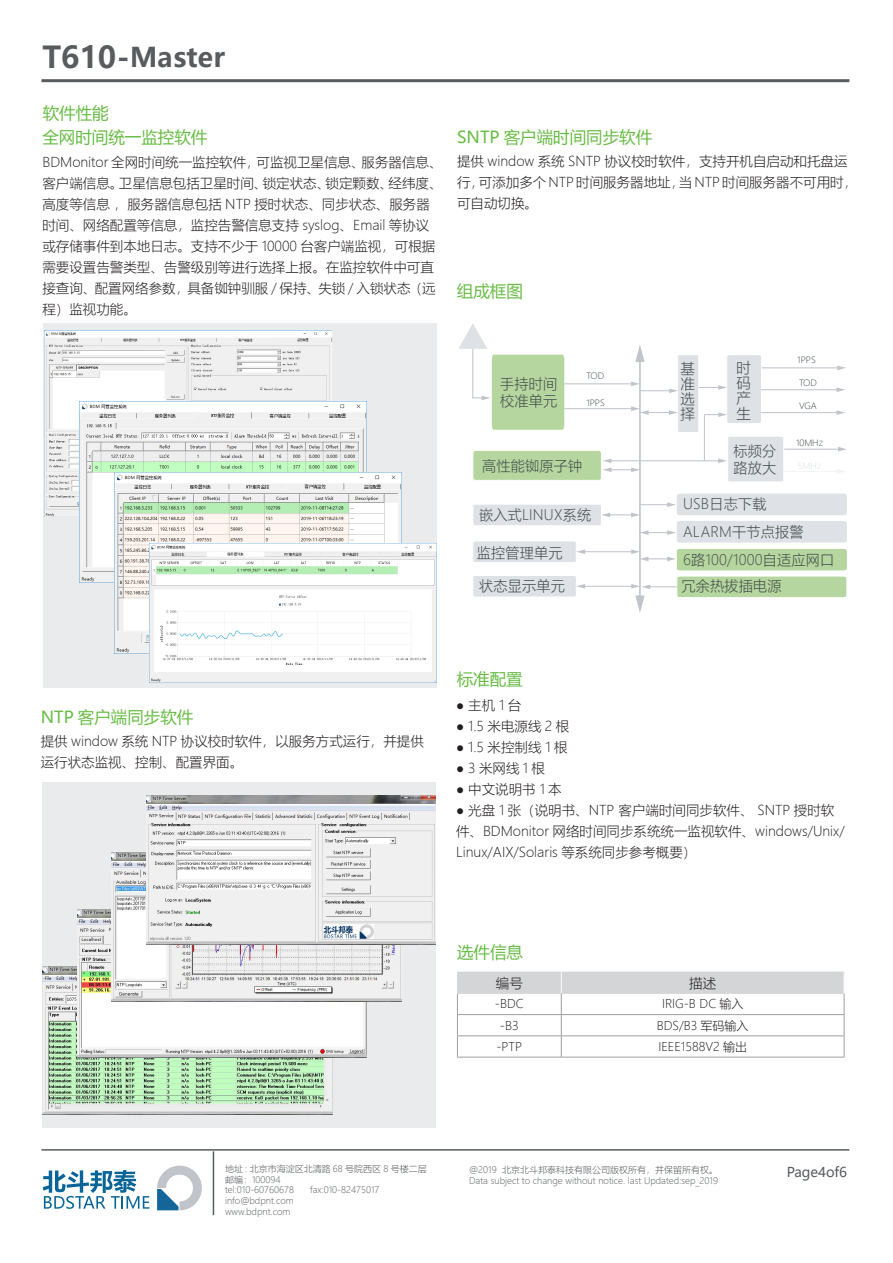
<style>
.page{position:relative;width:893px;height:1263px;background:#fff}
.page>*{position:absolute;margin:0;border:0;box-sizing:border-box;transform-origin:0 0}
.t1{font:700 27px "Microsoft Ya Hei";color:#585c5e}
.t2{font:16.5px "Microsoft Ya Hei";color:#68bc45}
.t3{font:300 14.7px/14.9px "Microsoft Ya Hei";color:#434b4c;text-align:justify}
.t4{font:300 14.4px/17.2px "Microsoft Ya Hei";letter-spacing:.015em;color:#434b4c}
.t5{font:300 13.5px/21px "Microsoft Ya Hei";color:#231f20}
.t6{font:13.5px "Microsoft Ya Hei";color:#585c5e}
.t7{font:300 12px "Microsoft Ya Hei";color:#231f20}
.t8{font:300 9px "Microsoft Ya Hei";color:#585c5e}
.t9{font:300 8.7px "Microsoft Ya Hei";color:#434b4c}
.s1{font-size:30px}
.s2{font-size:6.9px}
</style>
<div class="page">
<div style="left:44px;top:323px;width:393px;height:364px;background:#e9ebec"></div>
<hr style="left:41px;top:79px;width:808px;height:3px;background:#585c5e">
<svg style="left:43px;top:1170px;width:106px;height:39px"></svg>
<svg style="left:157px;top:1165px;width:45px;height:45px"></svg>
<hr style="left:213px;top:1151px;width:1px;height:64px;background:#585c5e">
<hr style="left:41px;top:1149px;width:808px;height:1px;background:#585c5e">
<div style="left:42px;top:782px;width:394px;height:346px;background:#e9ebec"></div>
<img style="left:43px;top:966px;width:289px;height:149px">
<img style="left:77px;top:909px;width:290px;height:149px">
<img style="left:112px;top:852px;width:289px;height:149px">
<img style="left:146px;top:795px;width:290px;height:149px">
<img style="left:45px;top:331px;width:286px;height:186px">
<img style="left:80px;top:402px;width:286px;height:180px">
<img style="left:115px;top:472px;width:286px;height:181px">
<img style="left:150px;top:543px;width:286px;height:139px">
<hr style="left:457px;top:1057px;width:104px;height:1px;background:#9d9fa2">
<hr style="left:561px;top:1057px;width:283px;height:1px;background:#9d9fa2">
<svg style="left:457px;top:972px;width:388px;height:85px"></svg>
<div style="left:473px;top:575px;width:103px;height:22px;background:#dee1e5;border-radius:2px"></div>
<div style="left:473px;top:575px;width:104px;height:22px;border:1px solid #fff;border-radius:2px"></div>
<div style="left:473px;top:541px;width:103px;height:21px;background:#dee1e5;border-radius:2px"></div>
<div style="left:473px;top:541px;width:104px;height:22px;border:1px solid #fff;border-radius:2px"></div>
<hr style="left:639px;top:359px;width:2px;height:240px;background:#c1c5cb">
<svg style="left:635px;top:345px;width:10px;height:17px"></svg>
<div style="left:678px;top:355px;width:21px;height:77px;background:#dee1e5;border-radius:2px"></div>
<div style="left:677px;top:354px;width:22px;height:79px;border:1px solid #fff;border-radius:2px"></div>
<hr style="left:583px;top:586px;width:50px;height:1px;background:#c1c5cb">
<svg style="left:576px;top:584px;width:9px;height:5px"></svg>
<hr style="left:583px;top:551px;width:50px;height:1px;background:#c1c5cb">
<svg style="left:576px;top:549px;width:9px;height:5px"></svg>
<svg style="left:631px;top:549px;width:216px;height:21px"></svg>
<svg style="left:631px;top:576px;width:216px;height:37px"></svg>
<hr style="left:610px;top:460px;width:110px;height:1px;background:#c1c5cb">
<svg style="left:718px;top:437px;width:65px;height:45px"></svg>
<svg style="left:603px;top:458px;width:36px;height:14px"></svg>
<hr style="left:640px;top:390px;width:31px;height:1px;background:#c1c5cb">
<svg style="left:669px;top:388px;width:9px;height:5px"></svg>
<hr style="left:762px;top:367px;width:77px;height:1px;background:#c1c5cb">
<svg style="left:837px;top:366px;width:9px;height:4px"></svg>
<hr style="left:784px;top:449px;width:56px;height:1px;background:#c1c5cb">
<svg style="left:838px;top:447px;width:9px;height:4px"></svg>
<hr style="left:783px;top:471px;width:55px;height:1px;background:#c1c5cb">
<svg style="left:837px;top:470px;width:7px;height:3px"></svg>
<hr style="left:761px;top:389px;width:77px;height:1px;background:#c1c5cb">
<svg style="left:836px;top:387px;width:9px;height:5px"></svg>
<hr style="left:761px;top:412px;width:77px;height:1px;background:#c1c5cb">
<svg style="left:836px;top:410px;width:9px;height:5px"></svg>
<svg style="left:473px;top:494px;width:374px;height:48px"></svg>
<svg style="left:699px;top:355px;width:63px;height:68px"></svg>
<hr style="left:704px;top:415px;width:1px;height:46px;background:#c1c5cb">
<svg style="left:459px;top:324px;width:28px;height:25px"></svg>
<hr style="left:472px;top:349px;width:1px;height:49px;background:#c1c5cb">
<svg style="left:472px;top:355px;width:92px;height:75px"></svg>
<div style="left:473px;top:450px;width:128px;height:30px;background:#b5d69e;border-radius:3px"></div>
<div style="left:473px;top:450px;width:129px;height:31px;border:1px solid #fff;border-radius:3px"></div>
<hr style="left:564px;top:408px;width:69px;height:1px;background:#c1c5cb">
<svg style="left:631px;top:406px;width:47px;height:9px"></svg>
<hr style="left:564px;top:383px;width:69px;height:1px;background:#c1c5cb">
<svg style="left:631px;top:382px;width:8px;height:4px"></svg>
<p class="t1" style="left:43px;top:39px;width:184px"><span class="s1">T610-</span>Master</p>
<p class="t2" style="left:43px;top:102px;width:67px">软件性能</p>
<p class="t2" style="left:42px;top:126px;width:167px">全网时间统一监控软件</p>
<p class="t5" style="left:42px;top:151px;width:402px">BDMonitor 全网时间统一监控软件，可监视卫星信息、服务器信息、客户端信息。卫星信息包括卫星时间、锁定状态、锁定颗数、经纬度、高度等信息 ，服务器信息包括 NTP 授时状态、同步状态、服务器时间、网络配置等信息，监控告警信息支持 syslog、Email 等协议或存储事件到本地日志。支持不少于 10000 台客户端监视，可根据需要设置告警类型、告警级别等进行选择上报。在监控软件中可直接查询、配置网络参数，具备铷钟驯服 / 保持、失锁 / 入锁状态（远程）监视功能。</p>
<p class="t2" style="left:457px;top:126px;width:197px">SNTP 客户端时间同步软件</p>
<p class="t5" style="left:457px;top:150px;width:402px">提供 window 系统 SNTP 协议校时软件，支持开机自启动和托盘运行，可添加多个 NTP 时间服务器地址，当 NTP 时间服务器不可用时，可自动切换。</p>
<p class="t2" style="left:457px;top:280px;width:67px">组成框图</p>
<p class="t4" style="left:500px;top:375px;width:59px">手持时间校准单元</p>
<p class="t9" style="left:586px;top:370px;width:19px">TOD</p>
<p class="t9" style="left:586px;top:397px;width:20px">1PPS</p>
<p class="t4" style="left:482px;top:457px;width:102px">高性能铷原子钟</p>
<p class="t4" style="left:479px;top:506px;width:114px">嵌入式LINUX系统</p>
<p class="t4" style="left:477px;top:544px;width:87px">监控管理单元</p>
<p class="t4" style="left:479px;top:577px;width:87px">状态显示单元</p>
<p class="t3" style="left:681px;top:361px;width:16px">基准选择</p>
<p class="t3" style="left:736px;top:360px;width:16px">时码产生</p>
<p class="t4" style="left:733px;top:442px;width:44px">标频分路放大</p>
<p class="t4" style="left:683px;top:495px;width:85px">USB日志下载</p>
<p class="t9" style="left:797px;top:354px;width:20px">1PPS</p>
<p class="t9" style="left:799px;top:377px;width:19px">TOD</p>
<p class="t9" style="left:799px;top:400px;width:19px">VGA</p>
<p class="t9" style="left:796px;top:437px;width:29px">10MH<span class="s2">Z</span></p>
<p class="t4" style="left:683px;top:517px;width:153px;line-height:27.9px">ALARM干节点报警<br>6路100/1000自适应网口</p>
<p class="t4" style="left:681px;top:577px;width:102px">冗余热拔插电源</p>
<p class="t2" style="left:41px;top:706px;width:154px">NTP 客户端同步软件</p>
<p class="t5" style="left:41px;top:730px;width:385px">提供 window 系统 NTP 协议校时软件，以服务方式运行，并提供运行状态监视、控制、配置界面。</p>
<p class="t2" style="left:457px;top:668px;width:67px">标准配置</p>
<p class="t5" style="left:456px;top:695px;width:67px">● 主机 1 台</p>
<p class="t5" style="left:456px;top:716px;width:115px">● 1.5 米电源线 2 根</p>
<p class="t5" style="left:456px;top:737px;width:113px">● 1.5 米控制线 1 根</p>
<p class="t5" style="left:456px;top:758px;width:90px">● 3米网线1根</p>
<p class="t5" style="left:456px;top:779px;width:107px">● 中文说明书 1 本</p>
<p class="t5" style="left:456px;top:800px;width:390px">● 光盘 1 张（说明书、NTP 客户端时间同步软件、 SNTP 授时软件、BDMonitor 网络时间同步系统统一监视软件、windows/Unix/<br>Linux/AIX/Solaris 等系统同步参考概要）</p>
<p class="t2" style="left:457px;top:941px;width:67px">选件信息</p>
<p class="t5" style="left:496px;top:972px;width:28px">编号</p>
<p class="t5" style="left:689px;top:972px;width:28px">描述</p>
<p class="t7" style="left:495px;top:996px;width:30px">-BDC</p>
<p class="t7" style="left:662px;top:996px;width:83px">IRIG-B DC 输入</p>
<p class="t7" style="left:500px;top:1017px;width:20px">-B3</p>
<p class="t7" style="left:657px;top:1017px;width:93px">BDS/B3 军码输入</p>
<p class="t7" style="left:496px;top:1038px;width:27px">-PTP</p>
<p class="t7" style="left:658px;top:1038px;width:90px">IEEE1588V2 输出</p>
<p class="t8" style="left:225px;top:1162px;width:203px">地址 : 北京市海淀区北清路 68 号院西区 8 号楼二层</p>
<p class="t8" style="left:225px;top:1173px;width:57px">邮编：100094</p>
<p class="t8" style="left:225px;top:1184px;width:71px">tel:010-60760678</p>
<p class="t8" style="left:310px;top:1184px;width:71px">fax:010-82475017</p>
<p class="t8" style="left:225px;top:1195px;width:70px">info@bdpnt.com</p>
<p class="t8" style="left:225px;top:1206px;width:67px">www.bdpnt.com</p>
<p class="t8" style="left:469px;top:1164px;width:250px">@2019 北京北斗邦泰科技有限公司版权所有，并保留所有权。</p>
<p class="t8" style="left:469px;top:1175px;width:251px">Data subject to change without notice. last Updated:sep_2019</p>
<p class="t6" style="left:787px;top:1163px;width:62px">Page4of6</p>
</div>
